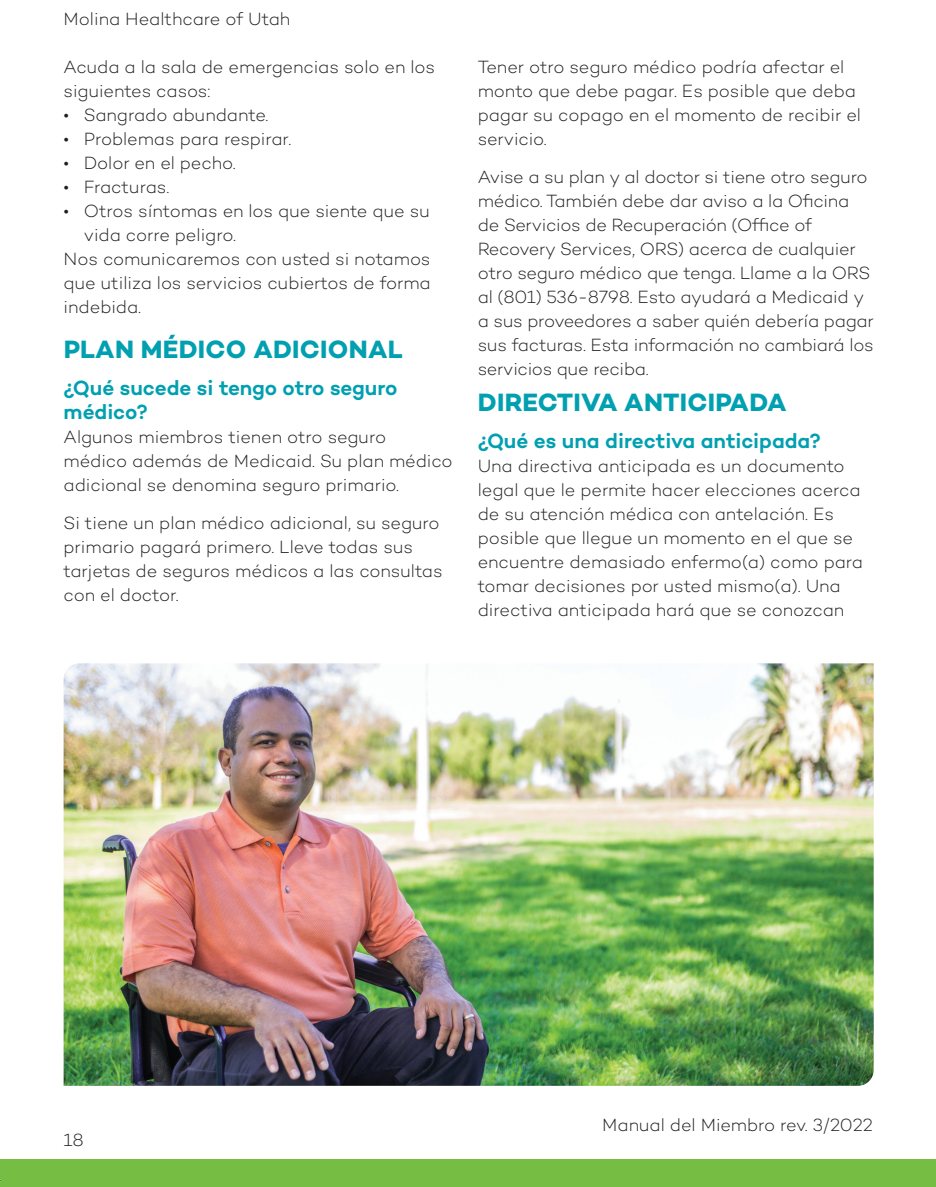
<style>
.page{position:relative;width:936px;height:1187px;background:#fff}
.page>*{position:absolute;margin:0;border:0;box-sizing:border-box;transform-origin:0 0}
.t1{font:700 25.5px "Campton";letter-spacing:.01em;color:#00a0b0}
.Subheader{font:600 21px/24px "Campton";color:#00a0b0}
.No_Spacing{font:300 18px/24px "Campton";letter-spacing:-.01em;color:#231f20}
</style>
<div class="page">
<div style="left:0;top:1158px;width:936px;height:29px;background:#75bd43"></div>
<img style="left:64px;top:663px;width:809px;height:422px">
<p class="No_Spacing" style="left:64px;top:7px;width:228px">Molina Healthcare of Utah</p>
<p class="No_Spacing" style="left:64px;top:55px;width:373px">Acuda a la sala de emergencias solo en los siguientes casos:</p>
<p class="No_Spacing" style="left:64px;top:103px;width:206px">• Sangrado abundante.</p>
<p class="No_Spacing" style="left:64px;top:127px;width:229px">• Problemas para respirar.</p>
<p class="No_Spacing" style="left:64px;top:151px;width:174px">• Dolor en el pecho.</p>
<p class="No_Spacing" style="left:64px;top:175px;width:107px">• Fracturas.</p>
<p class="No_Spacing" style="left:84px;top:199px;width:347px;text-indent:-20px">• Otros síntomas en los que siente que su vida corre peligro.</p>
<p class="No_Spacing" style="left:64px;top:247px;width:369px;text-align:justify">Nos comunicaremos con usted si notamos que utiliza los servicios cubiertos de forma indebida.</p>
<p class="t1" style="left:64px;top:333px;width:340px">PLAN MÉDICO ADICIONAL</p>
<p class="Subheader" style="left:64px;top:375px;width:335px">¿Qué sucede si tengo otro seguro médico?</p>
<p class="No_Spacing" style="left:64px;top:425px;width:390px">Algunos miembros tienen otro seguro médico además de Medicaid. Su plan médico adicional se denomina seguro primario.</p>
<p class="No_Spacing" style="left:64px;top:510px;width:380px">Si tiene un plan médico adicional, su seguro primario pagará primero. Lleve todas sus tarjetas de seguros médicos a las consultas con el doctor.</p>
<p class="No_Spacing" style="left:478px;top:55px;width:385px">Tener otro seguro médico podría afectar el monto que debe pagar. Es posible que deba pagar su copago en el momento de recibir el servicio.</p>
<p class="No_Spacing" style="left:478px;top:164px;width:397px">Avise a su plan y al doctor si tiene otro seguro médico. También debe dar aviso a la Oficina de Servicios de Recuperación (Office of Recovery Services, ORS) acerca de cualquier otro seguro médico que tenga. Llame a la ORS al (801) 536-8798. Esto ayudará a Medicaid y a sus proveedores a saber quién debería pagar sus facturas. Esta información no cambiará los servicios que reciba.</p>
<p class="t1" style="left:478px;top:386px;width:310px">DIRECTIVA ANTICIPADA</p>
<p class="Subheader" style="left:478px;top:429px;width:345px">¿Qué es una directiva anticipada?</p>
<p class="No_Spacing" style="left:478px;top:454px;width:387px">Una directiva anticipada es un documento legal que le permite hacer elecciones acerca de su atención médica con antelación. Es posible que llegue un momento en el que se encuentre demasiado enfermo(a) como para tomar decisiones por usted mismo(a). Una directiva anticipada hará que se conozcan</p>
<p class="No_Spacing" style="left:64px;top:1127px;width:22px">18</p>
<p class="No_Spacing" style="left:602px;top:1112px;width:272px">Manual del Miembro rev. 3/2022</p>
</div>
